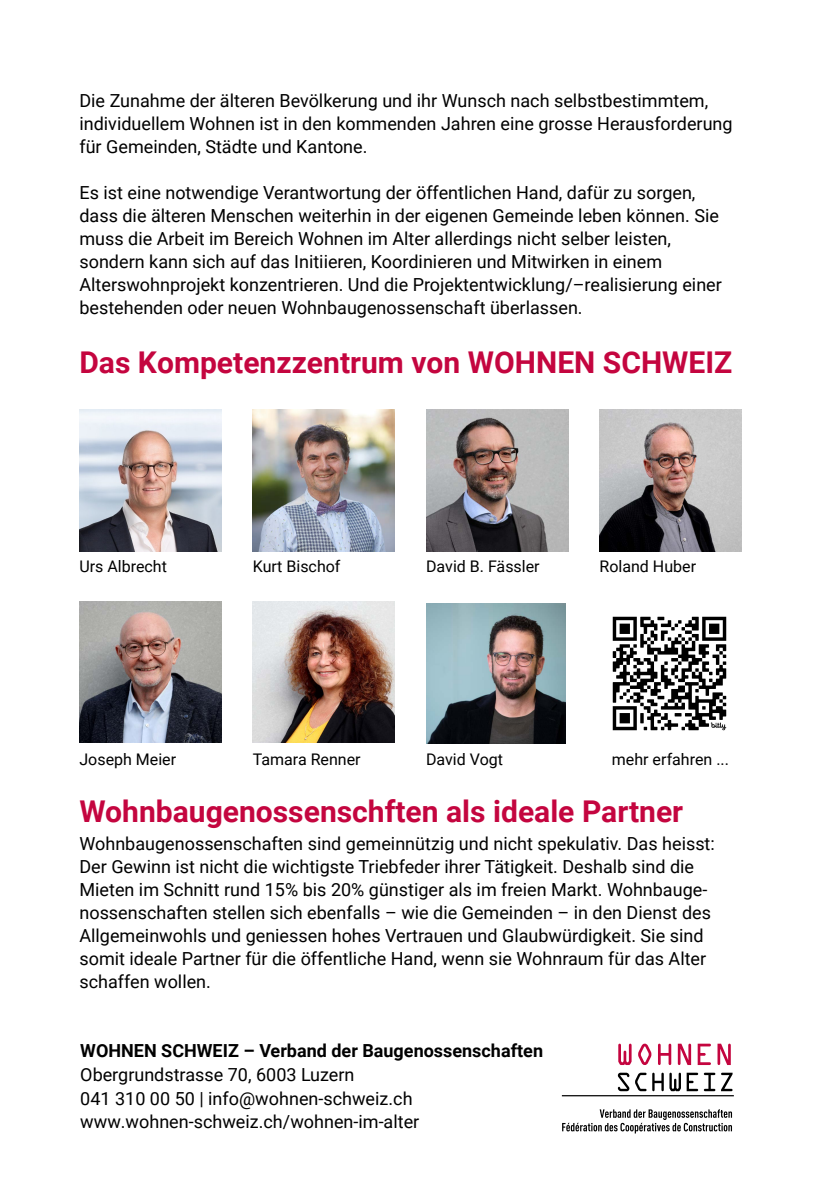
<style>
.page{position:relative;width:840px;height:1191px;background:#fff}
.page>*{position:absolute;margin:0;border:0;box-sizing:border-box;transform-origin:0 0}
.t1{font:700 30px "Roboto";color:#c4053f}
.t2{font:18px/23px "Roboto";color:#000}
.t3{font:700 18px "Roboto";color:#000}
.t4{font:16px "Roboto";color:#000}
</style>
<div class="page">
<img style="left:426px;top:603px;width:139px;height:140px">
<img style="left:79px;top:410px;width:142px;height:141px">
<img style="left:253px;top:410px;width:141px;height:141px">
<img style="left:426px;top:410px;width:141px;height:141px">
<img style="left:79px;top:601px;width:142px;height:142px">
<img style="left:253px;top:601px;width:141px;height:142px">
<img style="left:599px;top:410px;width:142px;height:141px">
<svg style="left:618px;top:1043px;width:13px;height:22px"></svg>
<svg style="left:638px;top:1043px;width:13px;height:22px"></svg>
<svg style="left:658px;top:1043px;width:13px;height:22px"></svg>
<svg style="left:677px;top:1043px;width:13px;height:22px"></svg>
<svg style="left:697px;top:1043px;width:13px;height:22px"></svg>
<svg style="left:717px;top:1043px;width:13px;height:22px"></svg>
<svg style="left:617px;top:1072px;width:29px;height:19px"></svg>
<svg style="left:652px;top:1072px;width:11px;height:19px"></svg>
<svg style="left:669px;top:1072px;width:11px;height:19px"></svg>
<svg style="left:686px;top:1072px;width:11px;height:19px"></svg>
<svg style="left:703px;top:1072px;width:29px;height:19px"></svg>
<svg style="left:562px;top:1109px;width:169px;height:24px"></svg>
<hr style="left:561px;top:1095px;width:172px;height:1px;background:#000">
<img style="left:612px;top:616px;width:115px;height:115px">
<p class="t2" style="left:79px;top:88px;width:654px">Die Zunahme der älteren Bevölkerung und ihr Wunsch nach selbstbestimmtem, individuellem Wohnen ist in den kommenden Jahren eine grosse Herausforderung für Gemeinden, Städte und Kantone.</p>
<p class="t2" style="left:79px;top:180px;width:643px">Es ist eine notwendige Verantwortung der öffentlichen Hand, dafür zu sorgen, dass die älteren Menschen weiterhin in der eigenen Gemeinde leben können. Sie muss die Arbeit im Bereich Wohnen im Alter allerdings nicht selber leisten, sondern kann sich auf das Initiieren, Koordinieren und Mitwirken in einem Alterswohnprojekt konzentrieren. Und die Projektentwicklung/–realisierung einer bestehenden oder neuen Wohnbaugenossenschaft überlassen.</p>
<h1 class="t1" style="left:79px;top:341px;width:654px">Das Kompetenzzentrum von WOHNEN SCHWEIZ</h1>
<p class="t4" style="left:79px;top:555px;width:89px">Urs Albrecht</p>
<p class="t4" style="left:253px;top:555px;width:89px">Kurt Bischof</p>
<p class="t4" style="left:426px;top:555px;width:115px">David B. Fässler</p>
<p class="t4" style="left:599px;top:555px;width:98px">Roland Huber</p>
<p class="t4" style="left:79px;top:748px;width:98px">Joseph Meier</p>
<p class="t4" style="left:253px;top:748px;width:109px">Tamara Renner</p>
<p class="t4" style="left:426px;top:748px;width:78px">David Vogt</p>
<p class="t4" style="left:611px;top:748px;width:118px">mehr erfahren ...</p>
<h1 class="t1" style="left:79px;top:790px;width:605px">Wohnbaugenossenschften als ideale Partner</h1>
<p class="t2" style="left:79px;top:831px;width:636px">Wohnbaugenossenschaften sind gemeinnützig und nicht spekulativ. Das heisst:<br>Der Gewinn ist nicht die wichtigste Triebfeder ihrer Tätigkeit. Deshalb sind die Mieten im Schnitt rund 15% bis 20% günstiger als im freien Markt. Wohnbauge&shy;nossenschaften stellen sich ebenfalls – wie die Gemeinden – in den Dienst des Allgemeinwohls und geniessen hohes Vertrauen und Glaubwürdigkeit. Sie sind somit ideale Partner für die öffentliche Hand, wenn sie Wohnraum für das Alter schaffen wollen.</p>
<p class="t3" style="left:80px;top:1038px;width:464px">WOHNEN SCHWEIZ – Verband der Baugenossenschaften</p>
<p class="t2" style="left:80px;top:1062px;width:340px;line-height:23.8px">Obergrundstrasse 70, 6003 Luzern<br>041 310 00 50 | info@wohnen-schweiz.ch www.wohnen-schweiz.ch/wohnen-im-alter</p>
</div>
